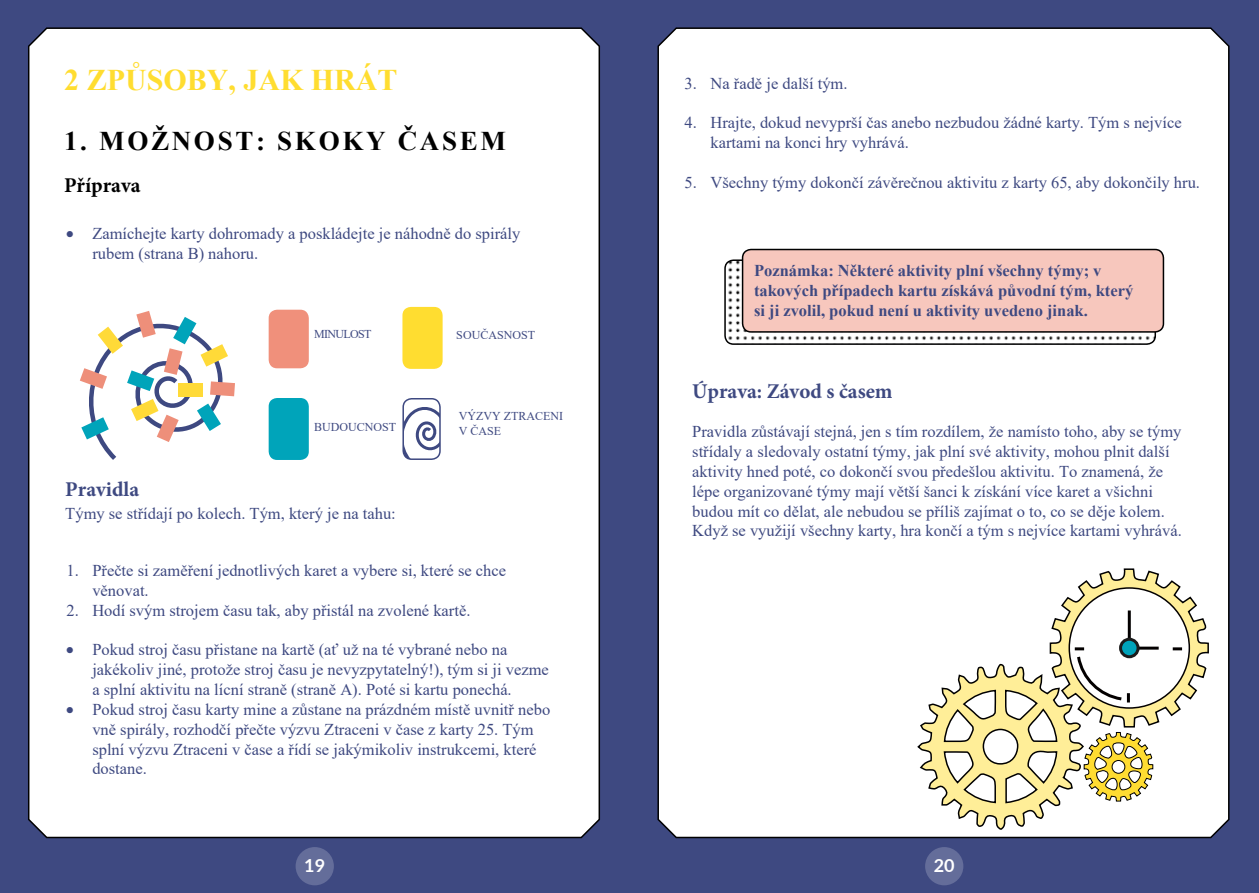
<style>
.page{position:relative;width:1259px;height:893px;background:#fff}
.page>*{position:absolute;margin:0;border:0;box-sizing:border-box;transform-origin:0 0}
.t1{font:700 30px "Times New Roman";color:#ffdd30}
.t2{font:700 27px "Times New Roman";letter-spacing:.1em;color:#000}
.t3{font:700 21px "Minion Pro";color:#3e4981}
.t4{font:700 21px "Minion Pro";color:#000}
.t5{font:700 18px "Lato";color:#fff}
.t6{font:16.5px/19.8px "Times New Roman";color:#3e4981}
.t7{font:700 16.5px/19.8px "Times New Roman";color:#3e4981}
.t8{font:12px/14.4px "Times New Roman";color:#3e4981}
.t9{font:12px "Times New Roman";letter-spacing:-.055em;color:#3e4981}
.s1{font-family:"Lato"}
</style>
<div class="page">
<div style="left:0;top:0;width:642px;height:893px;background:#3e4981"></div>
<div style="left:629px;top:0;width:630px;height:893px;background:#3e4981"></div>
<div style="left:28px;top:27px;width:572px;height:812px;background:#fff"></div>
<div style="left:657px;top:27px;width:573px;height:812px;background:#fff"></div>
<div style="left:296px;top:847px;width:38px;height:38px;background:#646d9a;border-radius:50%"></div>
<svg style="left:80px;top:311px;width:155px;height:154px;background:#e1e3e0"></svg>
<div style="left:179px;top:383px;width:24px;height:13px;background:#ffda38"></div>
<div style="left:269px;top:310px;width:40px;height:58px;background:#f0907b;border-radius:9px"></div>
<div style="left:402px;top:307px;width:40px;height:62px;background:#ffdd30;border-radius:9px"></div>
<div style="left:269px;top:398px;width:40px;height:62px;background:#00a4ba;border-radius:9px"></div>
<div style="left:418px;top:399px;width:37px;height:60px;background:#fff;border-radius:9px"></div>
<svg style="left:403px;top:402px;width:35px;height:57px"></svg>
<div style="left:402px;top:398px;width:39px;height:62px;border:2px solid #3e4981;border-radius:9px"></div>
<img style="left:725px;top:260px;width:430px;height:84px">
<div style="left:724px;top:259px;width:432px;height:86px;border:2px solid #000;border-radius:9px"></div>
<div style="left:742px;top:249px;width:421px;height:83px;background:#f7c7bd;border-radius:9px"></div>
<div style="left:742px;top:249px;width:422px;height:84px;border:2px solid #000;border-radius:9px"></div>
<svg style="left:916px;top:568px;width:293px;height:318px;background:#d1cfc6"></svg>
<h1 class="t1" style="left:64px;top:58px;width:335px">2 ZPŮSOBY, JAK HRÁT</h1>
<h2 class="t2" style="left:64px;top:121px;width:443px">1. MOŽNOST: SKOKY ČASEM</h2>
<p class="t4" style="left:64px;top:171px;width:78px">Příprava</p>
<p class="t6" style="left:92px;top:223px;width:430px;text-indent:-27px"><span class="s1">•</span> Zamíchejte karty dohromady a poskládejte je náhodně do spirály rubem (strana B) nahoru.</p>
<p class="t9" style="left:314px;top:325px;width:59px">MINULOST</p>
<p class="t8" style="left:456px;top:327px;width:80px">SOUČASNOST</p>
<p class="t8" style="left:314px;top:420px;width:83px">BUDOUCNOST</p>
<p class="t3" style="left:65px;top:474px;width:75px">Pravidla</p>
<p class="t6" style="left:65px;top:503px;width:332px">Týmy se střídají po kolech. Tým, který je na tahu:</p>
<p class="t8" style="left:459px;top:408px;width:106px">VÝZVY ZTRACENI<br>V ČASE</p>
<p class="t6" style="left:92px;top:560px;width:415px;text-indent:-26px">1. Přečte si zaměření jednotlivých karet a vybere si, které se chce věnovat.</p>
<p class="t6" style="left:66px;top:600px;width:405px">2. Hodí svým strojem času tak, aby přistál na zvolené kartě.</p>
<p class="t6" style="left:92px;top:639px;width:458px;text-indent:-27px"><span class="s1">•</span> Pokud stroj času přistane na kartě (ať už na té vybrané nebo na jakékoliv jiné, protože stroj času je nevyzpytatelný!), tým si ji vezme a splní aktivitu na lícní straně (straně A). Poté si kartu ponechá.</p>
<p class="t6" style="left:92px;top:699px;width:459px;text-indent:-27px"><span class="s1">•</span> Pokud stroj času karty mine a zůstane na prázdném místě uvnitř nebo vně spirály, rozhodčí přečte výzvu Ztraceni v čase z karty 25. Tým splní výzvu Ztraceni v čase a řídí se jakýmikoliv instrukcemi, které dostane.</p>
<p class="t6" style="left:684px;top:73px;width:164px">3. Na řadě je další tým.</p>
<p class="t6" style="left:710px;top:112px;width:473px;text-indent:-26px">4. Hrajte, dokud nevyprší čas anebo nezbudou žádné karty. Tým s nejvíce kartami na konci hry vyhrává.</p>
<p class="t6" style="left:684px;top:172px;width:517px">5. Všechny týmy dokončí závěrečnou aktivitu z karty 65, aby dokončily hru.</p>
<p class="t7" style="left:754px;top:260px;width:381px">Poznámka: Některé aktivity plní všechny týmy; v takových případech kartu získává původní tým, který si ji zvolil, pokud není u aktivity uvedeno jinak.</p>
<p class="t3" style="left:692px;top:376px;width:202px">Úprava: Závod s časem</p>
<p class="t6" style="left:692px;top:421px;width:491px">Pravidla zůstávají stejná, jen s tím rozdílem, že namísto toho, aby se týmy střídaly a sledovaly ostatní týmy, jak plní své aktivity, mohou plnit další aktivity hned poté, co dokončí svou předešlou aktivitu. To znamená, že lépe organizované týmy mají větší šanci k získání více karet a všichni budou mít co dělat, ale nebudou se příliš zajímat o to, co se děje kolem.<br>Když se využijí všechny karty, hra končí a tým s nejvíce kartami vyhrává.</p>
<p class="t5" style="left:304px;top:853px;width:22px">19</p>
<p class="t5" style="left:934px;top:853px;width:22px">20</p>
</div>
